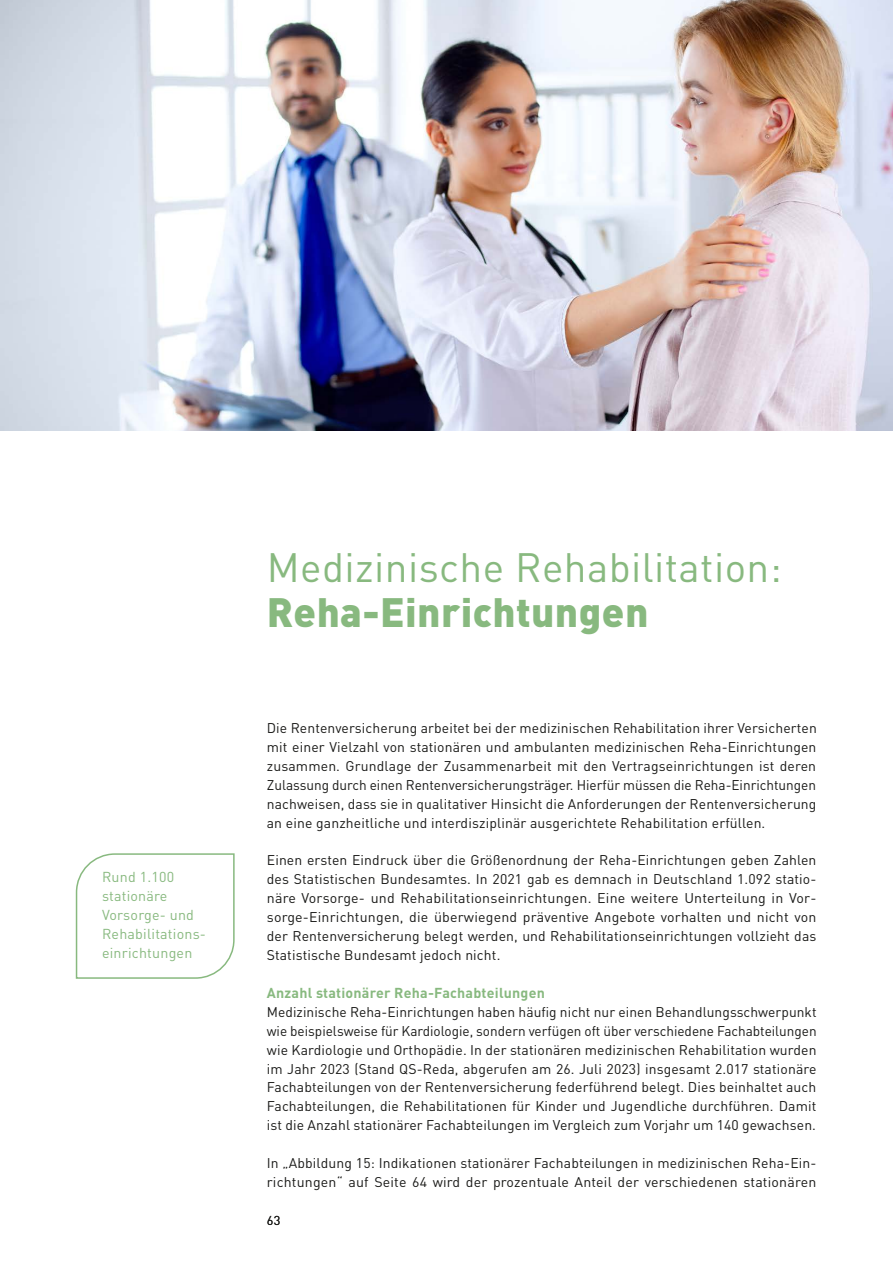
<style>
.page{position:relative;width:893px;height:1263px;background:#fff}
.page>*{position:absolute;margin:0;border:0;box-sizing:border-box;transform-origin:0 0}
.Reha_pale-green_H2{font:40.5px/45px "DIN Pro DR Vp";letter-spacing:.01em;color:#88b97f}
.t1{font:14.25px/18.9px "DIN Pro DR Vp";letter-spacing:.015em;color:#88b97f}
.Reha_pale-green_H3{font:700 14.25px "DIN Pro DR Vp";letter-spacing:.015em;color:#88b97f}
.Text_Text_justify{font:13.95px/18.9px "DIN Pro DR Vp";letter-spacing:.01em;color:#1a1a18;text-align:justify}
.t2{font:12.75px "DIN Pro DR Vp";color:#1a1a18}
.s1{font-weight:900}
</style>
<div class="page">
<img style="left:0;top:0;width:893px;height:430px">
<svg style="left:75px;top:853px;width:160px;height:126px"></svg>
<p class="t1" style="left:102px;top:867px;width:105px">Rund 1.100 stationäre<br>Vorsorge- und<br>Rehabilitations&shy;einrichtungen</p>
<h2 class="Reha_pale-green_H2" style="left:267px;top:544px;width:516px">Medizinische Rehabilitation:<br><span class="s1">Reha-Einrichtungen</span></h2>
<p class="Text_Text_justify" style="left:267px;top:718px;width:551px">Die Rentenversicherung arbeitet bei der medizinischen Rehabilitation ihrer Versicherten mit einer Vielzahl von stationären und ambulanten medizinischen Reha-Einrichtungen zusammen. Grundlage der Zusammenarbeit mit den Vertragseinrichtungen ist deren Zulassung durch einen Rentenversicherungsträger. Hierfür müssen die Reha-Einrichtungen nachweisen, dass sie in qualitativer Hinsicht die Anforderungen der Rentenversicherung an eine ganzheitliche und interdisziplinär ausgerichtete Rehabilitation erfüllen.</p>
<p class="Text_Text_justify" style="left:267px;top:851px;width:551px">Einen ersten Eindruck über die Größenordnung der Reha-Einrichtungen geben Zahlen des Statistischen Bundesamtes. In 2021 gab es demnach in Deutschland 1.092 statio&shy;näre Vorsorge- und Rehabilitationseinrichtungen. Eine weitere Unterteilung in Vor&shy;sorge-Einrichtungen, die überwiegend präventive Angebote vorhalten und nicht von der Rentenversicherung belegt werden, und Rehabilitationseinrichtungen vollzieht das Statistische Bundesamt jedoch nicht.</p>
<h3 class="Reha_pale-green_H3" style="left:267px;top:983px;width:280px">Anzahl stationärer Reha-Fachabteilungen</h3>
<p class="Text_Text_justify" style="left:267px;top:1002px;width:551px">Medizinische Reha-Einrichtungen haben häufig nicht nur einen Behandlungsschwerpunkt wie beispielsweise für Kardiologie, sondern verfügen oft über verschiedene Fachabteilungen wie Kardiologie und Orthopädie. In der stationären medizinischen Rehabilitation wurden im Jahr 2023 (Stand QS-Reda, abgerufen am 26. Juli 2023) insgesamt 2.017 stationäre Fachabteilungen von der Rentenversicherung federführend belegt. Dies beinhaltet auch Fachabteilungen, die Rehabilitationen für Kinder und Jugendliche durchführen. Damit ist die Anzahl stationärer Fachabteilungen im Vergleich zum Vorjahr um 140 gewachsen.</p>
<p class="Text_Text_justify" style="left:267px;top:1153px;width:551px">In „Abbildung 15: Indikationen stationärer Fachabteilungen in medizinischen Reha-Ein&shy;richtungen“ auf Seite 64 wird der prozentuale Anteil der verschiedenen stationären</p>
<p class="t2" style="left:267px;top:1212px;width:15px">63</p>
</div>
